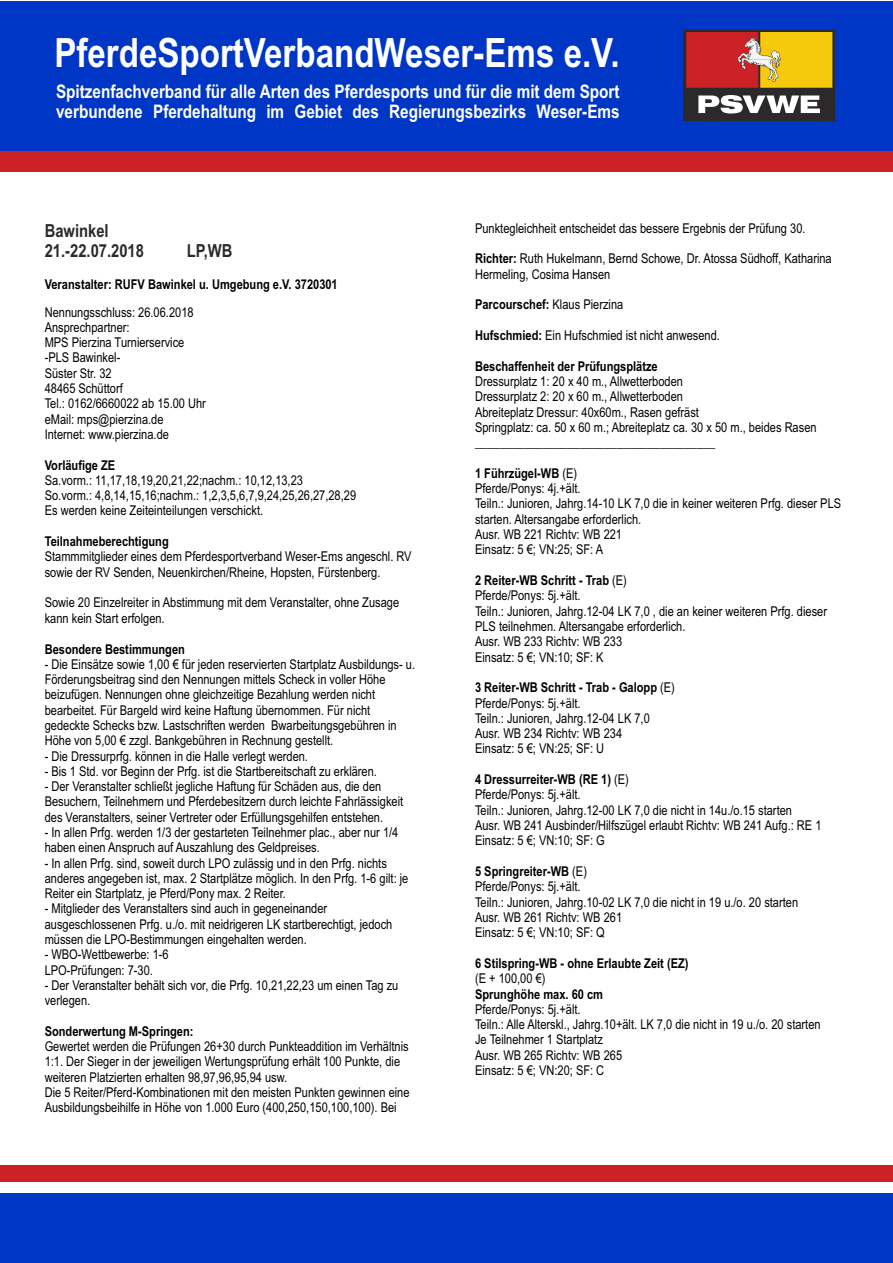
<style>
.page{position:relative;width:893px;height:1263px;background:#fff}
.page>*{position:absolute;margin:0;border:0;box-sizing:border-box;transform-origin:0 0}
.t1{font:700 40.35px "Arial Narrow";color:#fff}
.t2{font:700 18.6px/20.1px "Arial Narrow";color:#fff}
.t3{font:700 18px/20.5px "Arial Narrow";color:#2b2929}
.t4{font:13.5px/15.3px "Arial Narrow";color:#000}
.t5{font:700 13.5px "Arial Narrow";color:#000}
.s1{font-weight:700}
.s2{font-weight:400}
</style>
<div class="page">
<div style="left:0;top:1192px;width:893px;height:70px;background:#0036c5"></div>
<div style="left:0;top:1px;width:893px;height:160px;background:#0036c5"></div>
<div style="left:0;top:151px;width:893px;height:21px;background:#cc2126"></div>
<svg style="left:683px;top:30px;width:152px;height:91px;background:#a96e3d"></svg>
<div style="left:0;top:1165px;width:893px;height:16px;background:#cc2126"></div>
<h1 class="t1" style="left:54px;top:38px;width:567px">PferdeSportVerbandWeser-Ems e.V.</h1>
<h2 class="t2" style="left:56px;top:83px;width:565px">Spitzenfachverband für alle Arten des Pferdesports und für die mit dem Sport verbundene Pferdehaltung im Gebiet des Regierungsbezirks Weser-Ems</h2>
<h3 class="t3" style="left:45px;top:222px;width:101px">Bawinkel<br>21.-22.07.2018</h3>
<h3 class="t3" style="left:187px;top:243px;width:47px">LP,WB</h3>
<p class="t5" style="left:45px;top:279px;width:295px">Veranstalter: RUFV Bawinkel u. Umgebung e.V. 3720301</p>
<p class="t4" style="left:45px;top:305px;width:163px">Nennungsschluss: 26.06.2018<br>Ansprechpartner:<br>MPS Pierzina Turnierservice -PLS Bawinkel-<br>Süster Str. 32<br>48465 Schüttorf<br>Tel.: 0162/6660022 ab 15.00 Uhr eMail: mps@pierzina.de<br>Internet: www.pierzina.de</p>
<p class="t5" style="left:45px;top:460px;width:72px">Vorläufige ZE</p>
<p class="t4" style="left:45px;top:474px;width:313px">Sa.vorm.: 11,17,18,19,20,21,22;nachm.: 10,12,13,23<br>So.vorm.: 4,8,14,15,16;nachm.: 1,2,3,5,6,7,9,24,25,26,27,28,29<br>Es werden keine Zeiteinteilungen verschickt.</p>
<p class="t5" style="left:45px;top:536px;width:126px">Teilnahmeberechtigung</p>
<p class="t4" style="left:45px;top:550px;width:368px">Stammmitglieder eines dem Pferdesportverband Weser-Ems angeschl. RV sowie der RV Senden, Neuenkirchen/Rheine, Hopsten, Fürstenberg.</p>
<p class="t4" style="left:45px;top:596px;width:356px">Sowie 20 Einzelreiter in Abstimmung mit dem Veranstalter, ohne Zusage kann kein Start erfolgen.</p>
<p class="t5" style="left:45px;top:644px;width:142px">Besondere Bestimmungen</p>
<p class="t4" style="left:45px;top:658px;width:372px">- Die Einsätze sowie 1,00 € für jeden reservierten Startplatz Ausbildungs- u.<br>Förderungsbeitrag sind den Nennungen mittels Scheck in voller Höhe beizufügen. Nennungen ohne gleichzeitige Bezahlung werden nicht bearbeitet. Für Bargeld wird keine Haftung übernommen. Für nicht gedeckte Schecks bzw. Lastschriften werden Bwarbeitungsgebühren in Höhe von 5,00 € zzgl. Bankgebühren in Rechnung gestellt.</p>
<p class="t4" style="left:45px;top:749px;width:265px">- Die Dressurprfg. können in die Halle verlegt werden.</p>
<p class="t4" style="left:45px;top:765px;width:334px">- Bis 1 Std. vor Beginn der Prfg. ist die Startbereitschaft zu erklären.</p>
<p class="t4" style="left:45px;top:780px;width:360px">- Der Veranstalter schließt jegliche Haftung für Schäden aus, die den<br>Besuchern, Teilnehmern und Pferdebesitzern durch leichte Fahrlässigkeit des Veranstalters, seiner Vertreter oder Erfüllungsgehilfen entstehen.</p>
<p class="t4" style="left:45px;top:826px;width:355px">- In allen Prfg. werden 1/3 der gestarteten Teilnehmer plac., aber nur 1/4 haben einen Anspruch auf Auszahlung des Geldpreises.</p>
<p class="t4" style="left:45px;top:856px;width:365px">- In allen Prfg. sind, soweit durch LPO zulässig und in den Prfg. nichts anderes angegeben ist, max. 2 Startplätze möglich. In den Prfg. 1-6 gilt: je<br>Reiter ein Startplatz, je Pferd/Pony max. 2 Reiter.</p>
<p class="t4" style="left:45px;top:902px;width:349px">- Mitglieder des Veranstalters sind auch in gegeneinander ausgeschlossenen Prfg. u./o. mit neidrigeren LK startberechtigt, jedoch müssen die LPO-Bestimmungen eingehalten werden.</p>
<p class="t4" style="left:45px;top:948px;width:126px">- WBO-Wettbewerbe: 1-6<br>LPO-Prüfungen: 7-30.</p>
<p class="t4" style="left:45px;top:979px;width:355px">- Der Veranstalter behält sich vor, die Prfg. 10,21,22,23 um einen Tag zu verlegen.</p>
<p class="t5" style="left:45px;top:1026px;width:150px">Sonderwertung M-Springen:</p>
<p class="t4" style="left:45px;top:1040px;width:366px">Gewertet werden die Prüfungen 26+30 durch Punkteaddition im Verhältnis 1:1. Der Sieger in der jeweiligen Wertungsprüfung erhält 100 Punkte, die weiteren Platzierten erhalten 98,97,96,95,94 usw.<br>Die 5 Reiter/Pferd-Kombinationen mit den meisten Punkten gewinnen eine Ausbildungsbeihilfe in Höhe von 1.000 Euro (400,250,150,100,100). Bei</p>
<p class="t4" style="left:475px;top:221px;width:332px">Punktegleichheit entscheidet das bessere Ergebnis der Prüfung 30.</p>
<p class="t4" style="left:475px;top:252px;width:358px"><span class="s1">Richter:</span> Ruth Hukelmann, Bernd Schowe, Dr. Atossa Südhoff, Katharina<br>Hermeling, Cosima Hansen</p>
<p class="t5" style="left:475px;top:299px;width:150px">Parcourschef: <span class="s2">Klaus Pierzina</span></p>
<p class="t4" style="left:475px;top:329px;width:246px"><span class="s1">Hufschmied:</span> Ein Hufschmied ist nicht anwesend.</p>
<p class="t5" style="left:475px;top:361px;width:184px">Beschaffenheit der Prüfungsplätze</p>
<p class="t4" style="left:475px;top:375px;width:343px">Dressurplatz 1: 20 x 40 m., Allwetterboden<br>Dressurplatz 2: 20 x 60 m., Allwetterboden<br>Abreiteplatz Dressur: 40x60m., Rasen gefräst<br>Springplatz: ca. 50 x 60 m.; Abreiteplatz ca. 30 x 50 m., beides Rasen _______________________________________</p>
<p class="t4" style="left:475px;top:467px;width:368px"><span class="s1">1 Führzügel-WB</span> (E)<br>Pferde/Ponys: 4j.+ält.<br>Teiln.: Junioren, Jahrg.14-10 LK 7,0 die in keiner weiteren Prfg. dieser PLS starten. Altersangabe erforderlich.<br>Ausr. WB 221 Richtv: WB 221<br>Einsatz: 5 €; VN:25; SF: A</p>
<p class="t4" style="left:475px;top:574px;width:353px"><span class="s1">2 Reiter-WB Schritt - Trab</span> (E)<br>Pferde/Ponys: 5j.+ält.<br>Teiln.: Junioren, Jahrg.12-04 LK 7,0 , die an keiner weiteren Prfg. dieser PLS teilnehmen. Altersangabe erforderlich.<br>Ausr. WB 233 Richtv: WB 233<br>Einsatz: 5 €; VN:10; SF: K</p>
<p class="t4" style="left:475px;top:681px;width:201px"><span class="s1">3 Reiter-WB Schritt - Trab - Galopp</span> (E)<br>Pferde/Ponys: 5j.+ält.<br>Teiln.: Junioren, Jahrg.12-04 LK 7,0<br>Ausr. WB 234 Richtv: WB 234<br>Einsatz: 5 €; VN:25; SF: U</p>
<p class="t4" style="left:475px;top:773px;width:348px"><span class="s1">4 Dressurreiter-WB (RE 1)</span> (E)<br>Pferde/Ponys: 5j.+ält.<br>Teiln.: Junioren, Jahrg.12-00 LK 7,0 die nicht in 14u./o.15 starten<br>Ausr. WB 241 Ausbinder/Hilfszügel erlaubt Richtv: WB 241 Aufg.: RE 1<br>Einsatz: 5 €; VN:10; SF: G</p>
<p class="t4" style="left:475px;top:865px;width:325px"><span class="s1">5 Springreiter-WB</span> (E)<br>Pferde/Ponys: 5j.+ält.<br>Teiln.: Junioren, Jahrg.10-02 LK 7,0 die nicht in 19 u./o. 20 starten Ausr. WB 261 Richtv: WB 261<br>Einsatz: 5 €; VN:10; SF: Q</p>
<p class="t5" style="left:475px;top:958px;width:215px">6 Stilspring-WB - ohne Erlaubte Zeit (EZ)</p>
<p class="t4" style="left:475px;top:972px;width:72px">(E + 100,00 €)</p>
<p class="t5" style="left:475px;top:989px;width:129px">Sprunghöhe max. 60 cm</p>
<p class="t4" style="left:475px;top:1003px;width:347px">Pferde/Ponys: 5j.+ält.<br>Teiln.: Alle Alterskl., Jahrg.10+ält. LK 7,0 die nicht in 19 u./o. 20 starten Je Teilnehmer 1 Startplatz<br>Ausr. WB 265 Richtv: WB 265<br>Einsatz: 5 €; VN:20; SF: C</p>
</div>
